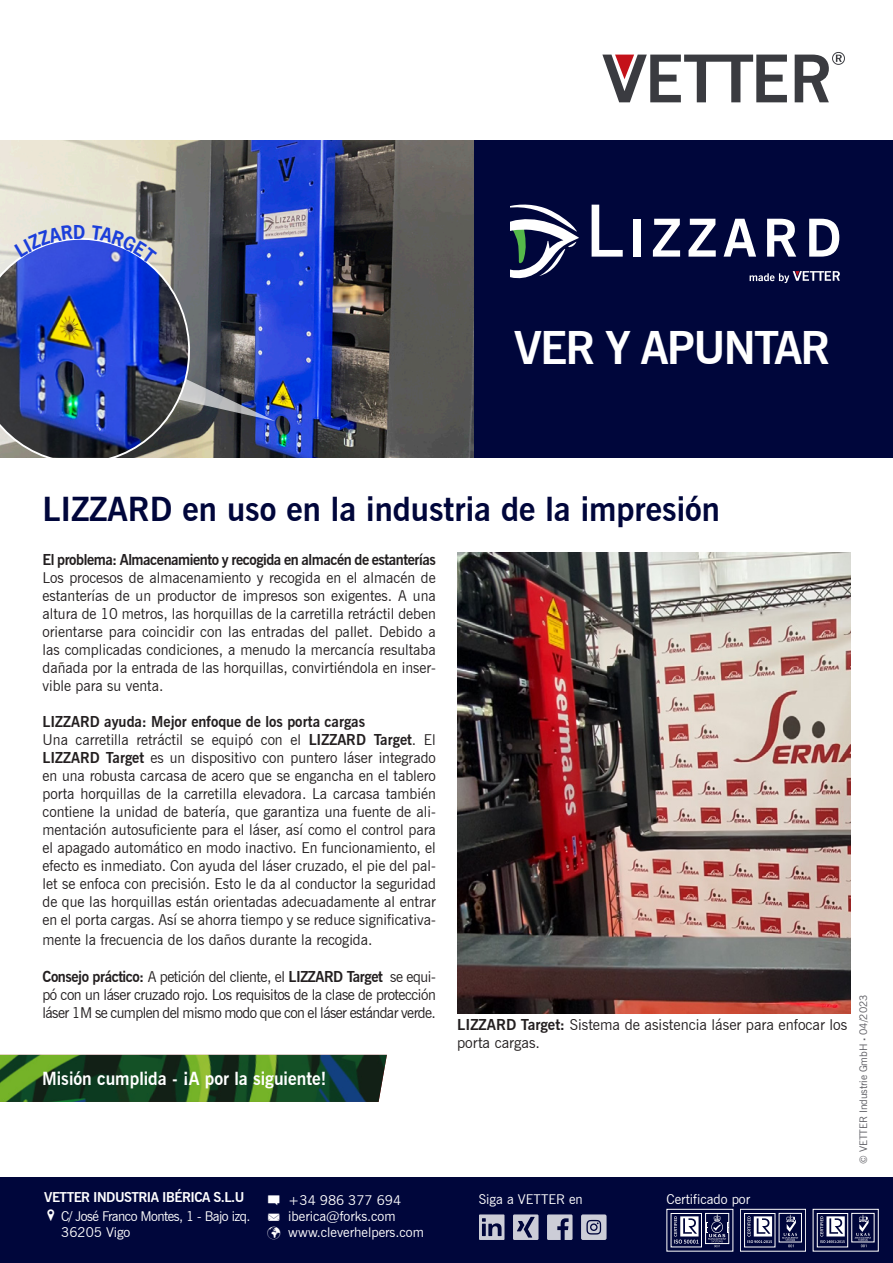
<style>
.page{position:relative;width:893px;height:1263px;background:#fff}
.page>*{position:absolute;margin:0;border:0;box-sizing:border-box;transform-origin:0 0}
.t1{font:700 45px "News Gothic BT";letter-spacing:-.04em;color:#fff}
.Einf__Abs{font:700 33px "News Gothic BT";color:#00063b}
.Fließtext{font:700 18px "News Gothic BT";color:#fff}
.Fließtext-2{font:15px/18px "News Gothic BT";color:#231f20;text-align:justify}
.Fließtext-3{font:700 15px "News Gothic BT";letter-spacing:-.03em;color:#231f20}
.Fließtext-4{font:700 15px "News Gothic BT";color:#231f20}
.t2{font:13.5px "News Gothic BT";color:#fff}
.t3{font:13.5px "News Gothic BT";letter-spacing:-.04em;color:#fff}
.t4{font:700 13.5px "News Gothic BT";letter-spacing:-.04em;color:#fff}
.t5{font:10.5px "News Gothic BT";letter-spacing:-.01em;color:#5c5c62}
.s1{font-weight:700}
.s2{font-family:"Sosa"}
.s3{font-family:"News Gothic Std";font-weight:700}
</style>
<div class="page">
<svg style="left:795px;top:52px;width:50px;height:50px"></svg>
<svg style="left:602px;top:55px;width:185px;height:47px"></svg>
<div style="left:473px;top:140px;width:420px;height:317px;background:#00063b"></div>
<img style="left:457px;top:552px;width:393px;height:462px">
<svg style="left:592px;top:205px;width:31px;height:52px"></svg>
<div style="left:633px;top:219px;width:7px;height:38px;background:#fff"></div>
<svg style="left:653px;top:219px;width:27px;height:38px"></svg>
<svg style="left:688px;top:219px;width:28px;height:38px"></svg>
<svg style="left:724px;top:219px;width:32px;height:38px"></svg>
<svg style="left:767px;top:219px;width:29px;height:38px"></svg>
<svg style="left:809px;top:219px;width:30px;height:38px"></svg>
<svg style="left:510px;top:204px;width:69px;height:75px"></svg>
<svg style="left:750px;top:271px;width:90px;height:12px"></svg>
<img style="left:0;top:1055px;width:387px;height:47px">
<img style="left:0;top:140px;width:473px;height:318px">
<div style="left:0;top:1178px;width:893px;height:85px;background:#00063b"></div>
<svg style="left:479px;top:1214px;width:25px;height:26px"></svg>
<svg style="left:547px;top:1214px;width:25px;height:26px"></svg>
<svg style="left:513px;top:1214px;width:25px;height:26px"></svg>
<svg style="left:581px;top:1214px;width:26px;height:26px"></svg>
<div style="left:666px;top:1209px;width:67px;height:42px;border:1px solid #fff"></div>
<div style="left:671px;top:1213px;width:31px;height:34px;border:1px solid #fff"></div>
<div style="left:705px;top:1213px;width:24px;height:31px;border:1px solid #fff"></div>
<svg style="left:706px;top:1214px;width:22px;height:33px"></svg>
<svg style="left:674px;top:1216px;width:24px;height:27px"></svg>
<div style="left:813px;top:1209px;width:66px;height:42px;border:1px solid #fff"></div>
<div style="left:852px;top:1213px;width:22px;height:29px;border:1px solid #fff"></div>
<svg style="left:855px;top:1214px;width:16px;height:33px"></svg>
<div style="left:817px;top:1213px;width:31px;height:34px;border:1px solid #fff"></div>
<svg style="left:820px;top:1216px;width:25px;height:27px"></svg>
<div style="left:740px;top:1209px;width:66px;height:42px;border:1px solid #fff"></div>
<div style="left:779px;top:1213px;width:23px;height:29px;border:1px solid #fff"></div>
<svg style="left:782px;top:1214px;width:16px;height:33px"></svg>
<div style="left:744px;top:1213px;width:31px;height:34px;border:1px solid #fff"></div>
<svg style="left:747px;top:1216px;width:25px;height:27px"></svg>
<img style="left:0;top:225px;width:275px;height:233px">
<p class="t1" style="left:514px;top:321px;width:318px">VER Y APUNTAR</p>
<p class="Einf__Abs" style="left:43px;top:489px;width:679px">LIZZARD en uso en la industria de la impresión</p>
<p class="Fließtext-3" style="left:43px;top:550px;width:395px">El problema: Almacenamiento y recogida en almacén de estanterías</p>
<p class="Fließtext-2" style="left:43px;top:568px;width:395px">Los procesos de almacenamiento y recogida en el almacén de estanterías de un productor de impresos son exigentes. A una altura de 10 metros, las horquillas de la carretilla retráctil deben orientarse para coincidir con las entradas del pallet. Debido a las complicadas condiciones, a menudo la mercancía resultaba dañada por la entrada de las horquillas, convirtiéndola en inser&shy;vible para su venta.</p>
<p class="Fließtext-4" style="left:43px;top:712px;width:324px">LIZZARD ayuda: Mejor enfoque de los porta cargas</p>
<p class="Fließtext-2" style="left:43px;top:730px;width:395px">Una carretilla retráctil se equipó con el <span class="s1">LIZZARD Target</span>. El <span class="s1">LIZZARD Target</span> es un dispositivo con puntero láser integrado en una robusta carcasa de acero que se engancha en el tablero porta horquillas de la carretilla elevadora. La carcasa también contiene la unidad de batería, que garantiza una fuente de ali&shy;mentación autosuficiente para el láser, así como el control para el apagado automático en modo inactivo. En funcionamiento, el efecto es inmediato. Con ayuda del láser cruzado, el pie del pal&shy;let se enfoca con precisión. Esto le da al conductor la seguridad de que las horquillas están orientadas adecuadamente al entrar en el porta cargas. Así se ahorra tiempo y se reduce significativa-</p>
<p class="Fließtext-2" style="left:43px;top:930px;width:331px">mente la frecuencia de los daños durante la recogida.</p>
<p class="Fließtext-2" style="left:43px;top:968px;width:395px"><span class="s1">Consejo práctico:</span> A petición del cliente, el <span class="s1">LIZZARD Target</span> se equi&shy;pó con un láser cruzado rojo. Los requisitos de la clase de protección láser 1M se cumplen del mismo modo que con el láser estándar verde.</p>
<p class="Fließtext" style="left:42px;top:1068px;width:286px">Misión cumplida - ¡A por la siguiente!</p>
<p class="Fließtext-2" style="left:457px;top:1015px;width:392px"><span class="s1">LIZZARD Target:</span> Sistema de asistencia láser para enfocar los porta cargas.</p>
<p class="t4" style="left:44px;top:1189px;width:202px">VETTER INDUSTRIA IBÉRICA S.L.U</p>
<p class="t3" style="left:44px;top:1207px;width:208px"><sup>o</sup> C/ José Franco Montes, 1 - Bajo izq.</p>
<p class="t2" style="left:61px;top:1224px;width:71px">36205 Vigo</p>
<p class="t2" style="left:267px;top:1192px;width:136px"><sup>g</sup> +34 986 377 694</p>
<p class="t2" style="left:479px;top:1191px;width:106px">Siga a VETTER en</p>
<p class="t2" style="left:666px;top:1191px;width:85px">Certificado por</p>
<p class="t2" style="left:267px;top:1208px;width:130px"><span class="s2">É</span> iberica@forks.com</p>
<p class="t2" style="left:267px;top:1224px;width:158px">✓ www.cleverhelpers.com</p>
<p class="t5" style="left:857px;top:1164px;width:171px;rotate:-90deg">© VETTER Industrie GmbH <span class="s3">·</span> 04/2023</p>
</div>
